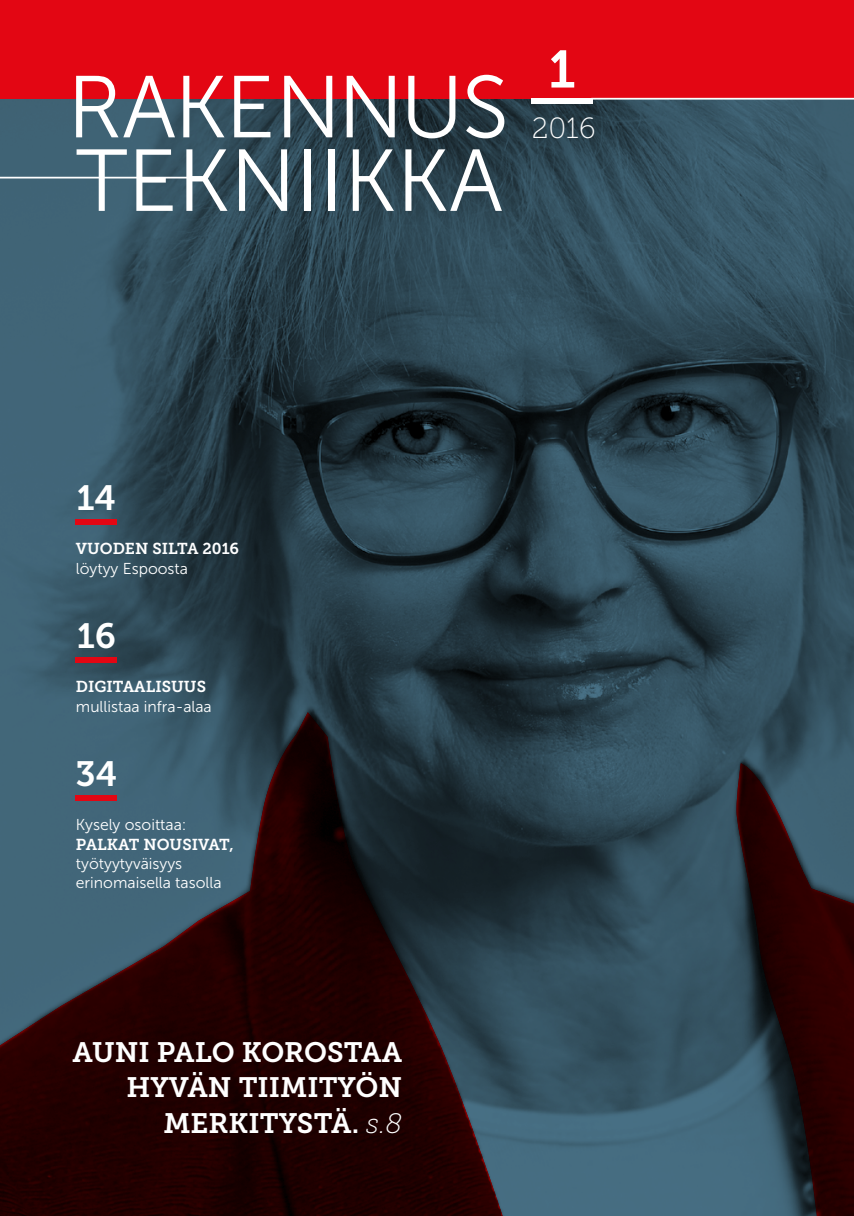
<style>
.page{position:relative;width:854px;height:1216px;background:#fff}
.page>*{position:absolute;margin:0;border:0;box-sizing:border-box;transform-origin:0 0}
.t1{font:52.5px "Museo Slab 700";color:#fff}
.t2{font:35px "Museo Slab 700";color:#fff}
.t3{font:29.05px "Museo Slab 100";color:#fff}
.t4{font:28px/35px "Museo Slab 700";color:#fff;text-align:right}
.t5{font:15.75px/19.2px "Museo Sans 300";color:#fff}
.t6{font:15.75px "Museo Slab 700";color:#fff}
.s1{font-family:"Museo Slab 100";font-style:italic}
</style>
<div class="page">
<img style="left:0;top:98px;width:853px;height:1117px">
<div style="left:0;top:0;width:853px;height:98px;background:#e30613"></div>
<svg style="left:76px;top:76px;width:99px;height:61px"></svg>
<svg style="left:183px;top:76px;width:41px;height:61px"></svg>
<svg style="left:234px;top:76px;width:36px;height:61px"></svg>
<svg style="left:284px;top:76px;width:48px;height:61px"></svg>
<svg style="left:346px;top:76px;width:48px;height:61px"></svg>
<svg style="left:408px;top:76px;width:47px;height:62px"></svg>
<svg style="left:466px;top:75px;width:38px;height:63px"></svg>
<svg style="left:77px;top:149px;width:50px;height:62px"></svg>
<svg style="left:136px;top:149px;width:36px;height:62px"></svg>
<svg style="left:186px;top:149px;width:41px;height:62px"></svg>
<svg style="left:239px;top:149px;width:48px;height:62px"></svg>
<div style="left:305px;top:149px;width:6px;height:62px;background:#fff"></div>
<div style="left:329px;top:149px;width:6px;height:62px;background:#fff"></div>
<svg style="left:352px;top:149px;width:42px;height:62px"></svg>
<svg style="left:405px;top:149px;width:96px;height:62px"></svg>
<div style="left:531px;top:98px;width:61px;height:5px;background:#fff"></div>
<hr style="left:0;top:177px;width:203px;height:1px;background:#fff">
<hr style="left:591px;top:98px;width:262px;height:2px;background:#fff">
<div style="left:75px;top:520px;width:42px;height:5px;background:#e30613"></div>
<div style="left:75px;top:658px;width:42px;height:5px;background:#e30613"></div>
<div style="left:75px;top:795px;width:42px;height:6px;background:#e30613"></div>
<h1 class="t1" style="left:548px;top:40px;width:28px">1</h1>
<h3 class="t3" style="left:531px;top:112px;width:65px">2016</h3>
<h2 class="t2" style="left:77px;top:478px;width:41px">14</h2>
<p class="t6" style="left:76px;top:540px;width:165px">VUODEN SILTA 2016</p>
<p class="t5" style="left:76px;top:558px;width:114px">löytyy Espoosta</p>
<h2 class="t2" style="left:77px;top:616px;width:40px">16</h2>
<p class="t6" style="left:76px;top:678px;width:132px">DIGITAALISUUS</p>
<p class="t5" style="left:76px;top:696px;width:137px">mullistaa infra-alaa</p>
<h2 class="t2" style="left:75px;top:754px;width:43px">34</h2>
<p class="t5" style="left:76px;top:815px;width:112px">Kysely osoittaa:</p>
<p class="t6" style="left:76px;top:835px;width:159px">PALKAT NOUSIVAT,</p>
<p class="t5" style="left:76px;top:854px;width:147px">työtyytyväisyys erinomaisella tasolla</p>
<h3 class="t4" style="left:72px;top:1035px;width:331px">AUNI PALO KOROSTAA<br>HYVÄN TIIMITYÖN<br>MERKITYSTÄ. <span class="s1">s.8</span></h3>
</div>
